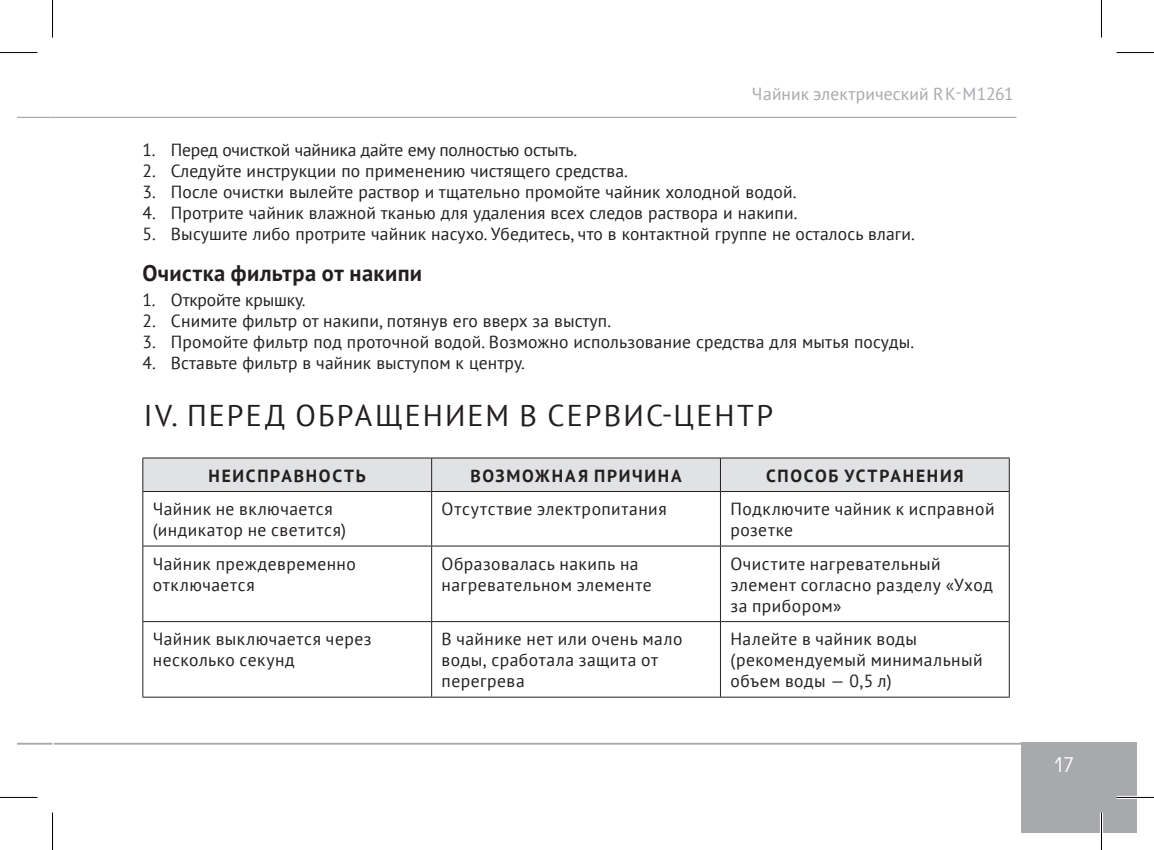
<style>
.page{position:relative;width:1154px;height:850px;background:#fff}
.page>*{position:absolute;margin:0;border:0;box-sizing:border-box;transform-origin:0 0}
.t1{font:30px "PT Sans";letter-spacing:.075em;color:#231f20}
.t2{font:700 22.5px "PT Sans";letter-spacing:.02em;color:#231f20}
.t3{font:20px "Avant Garde Gothic C";color:#fff}
.t4{font:17.5px/21px "PT Sans";letter-spacing:.01em;color:#231f20}
.t5{font:17.5px/21px "PT Sans";letter-spacing:.03em;color:#231f20}
.t6{font:17.5px "PT Sans";letter-spacing:-.01em;color:#231f20}
.t7{font:700 17.5px "PT Sans";letter-spacing:.1em;color:#231f20}
.t8{font:17.5px "PT Sans";letter-spacing:.005em;color:#a8a9ad}
.t9{font:17.5px "PT Sans";letter-spacing:.035em;color:#231f20}
</style>
<div class="page">
<hr style="left:51px;top:117px;width:965px;height:1px;background:#a8a9ad">
<hr style="left:17px;top:117px;width:34px;height:1px;background:#a8a9ad">
<div style="left:1022px;top:742px;width:115px;height:90px;background:#a8a9ad"></div>
<hr style="left:17px;top:742px;width:36px;height:2px;background:#a8a9ad">
<hr style="left:54px;top:742px;width:1083px;height:2px;background:#a8a9ad">
<div style="left:143px;top:458px;width:866px;height:33px;background:#e1e2e4"></div>
<hr style="left:142px;top:457px;width:290px;height:1px;background:#231f20">
<hr style="left:142px;top:458px;width:1px;height:33px;background:#231f20">
<hr style="left:432px;top:457px;width:288px;height:1px;background:#231f20">
<hr style="left:431px;top:458px;width:1px;height:33px;background:#231f20">
<hr style="left:720px;top:457px;width:289px;height:1px;background:#231f20">
<hr style="left:720px;top:458px;width:1px;height:33px;background:#231f20">
<hr style="left:1009px;top:458px;width:1px;height:33px;background:#231f20">
<hr style="left:142px;top:491px;width:290px;height:1px;background:#231f20">
<hr style="left:142px;top:491px;width:1px;height:54px;background:#231f20">
<hr style="left:432px;top:491px;width:288px;height:1px;background:#231f20">
<hr style="left:431px;top:491px;width:1px;height:54px;background:#231f20">
<hr style="left:720px;top:491px;width:289px;height:1px;background:#231f20">
<hr style="left:720px;top:491px;width:1px;height:54px;background:#231f20">
<hr style="left:1009px;top:491px;width:1px;height:54px;background:#231f20">
<hr style="left:142px;top:545px;width:290px;height:1px;background:#231f20">
<hr style="left:142px;top:546px;width:1px;height:75px;background:#231f20">
<hr style="left:432px;top:545px;width:288px;height:1px;background:#231f20">
<hr style="left:431px;top:546px;width:1px;height:75px;background:#231f20">
<hr style="left:720px;top:545px;width:289px;height:1px;background:#231f20">
<hr style="left:720px;top:546px;width:1px;height:75px;background:#231f20">
<hr style="left:1009px;top:546px;width:1px;height:75px;background:#231f20">
<hr style="left:142px;top:621px;width:290px;height:1px;background:#231f20">
<hr style="left:142px;top:621px;width:1px;height:75px;background:#231f20">
<hr style="left:432px;top:621px;width:288px;height:1px;background:#231f20">
<hr style="left:431px;top:621px;width:1px;height:75px;background:#231f20">
<hr style="left:720px;top:621px;width:289px;height:1px;background:#231f20">
<hr style="left:720px;top:621px;width:1px;height:75px;background:#231f20">
<hr style="left:1009px;top:621px;width:1px;height:75px;background:#231f20">
<hr style="left:142px;top:696px;width:290px;height:1px;background:#231f20">
<hr style="left:432px;top:696px;width:288px;height:1px;background:#231f20">
<hr style="left:720px;top:696px;width:289px;height:1px;background:#231f20">
<hr style="left:1116px;top:795px;width:38px;height:3px;background:#fff">
<hr style="left:1100px;top:812px;width:3px;height:37px;background:#fff">
<hr style="left:0;top:52px;width:38px;height:1px;background:#000">
<hr style="left:1116px;top:52px;width:38px;height:1px;background:#000">
<hr style="left:0;top:796px;width:38px;height:1px;background:#000">
<hr style="left:1116px;top:796px;width:38px;height:1px;background:#000">
<hr style="left:52px;top:0;width:1px;height:38px;background:#000">
<hr style="left:52px;top:812px;width:1px;height:37px;background:#000">
<hr style="left:1101px;top:0;width:1px;height:38px;background:#000">
<hr style="left:1101px;top:812px;width:1px;height:37px;background:#000">
<p class="t8" style="left:752px;top:82px;width:263px">Чайник электрический RK-M1261</p>
<p class="t6" style="left:142px;top:139px;width:436px">1. Перед очисткой чайника дайте ему полностью остыть.</p>
<p class="t4" style="left:142px;top:160px;width:487px">2. Следуйте инструкции по применению чистящего средства.</p>
<p class="t4" style="left:142px;top:181px;width:655px">3. После очистки вылейте раствор и тщательно промойте чайник холодной водой.</p>
<p class="t4" style="left:142px;top:202px;width:657px">4. Протрите чайник влажной тканью для удаления всех следов раствора и накипи.</p>
<p class="t4" style="left:142px;top:223px;width:774px">5. Высушите либо протрите чайник насухо. Убедитесь, что в контактной группе не осталось влаги.</p>
<p class="t2" style="left:142px;top:258px;width:281px">Очистка фильтра от накипи</p>
<p class="t6" style="left:142px;top:288px;width:165px">1. Откройте крышку.</p>
<p class="t4" style="left:142px;top:310px;width:470px">2. Снимите фильтр от накипи, потянув его вверх за выступ.</p>
<p class="t4" style="left:142px;top:331px;width:773px">3. Промойте фильтр под проточной водой. Возможно использование средства для мытья посуды.</p>
<p class="t4" style="left:142px;top:352px;width:384px">4. Вставьте фильтр в чайник выступом к центру.</p>
<h1 class="t1" style="left:144px;top:396px;width:631px">IV. ПЕРЕД ОБРАЩЕНИЕМ В СЕРВИС-ЦЕНТР</h1>
<p class="t7" style="left:209px;top:463px;width:159px">НЕИСПРАВНОСТЬ</p>
<p class="t7" style="left:470px;top:463px;width:213px">ВОЗМОЖНАЯ ПРИЧИНА</p>
<p class="t7" style="left:766px;top:463px;width:199px">СПОСОБ УСТРАНЕНИЯ</p>
<p class="t5" style="left:153px;top:497px;width:195px">Чайник не включается (индикатор не светится)</p>
<p class="t9" style="left:442px;top:497px;width:226px">Отсутствие электропитания</p>
<p class="t4" style="left:730px;top:497px;width:266px">Подключите чайник к исправной розетке</p>
<p class="t4" style="left:153px;top:552px;width:205px">Чайник преждевременно отключается</p>
<p class="t4" style="left:442px;top:552px;width:212px">Образовалась накипь на нагревательном элементе</p>
<p class="t4" style="left:730px;top:552px;width:264px">Очистите нагревательный элемент согласно разделу «Уход за прибором»</p>
<p class="t4" style="left:153px;top:627px;width:220px">Чайник выключается через несколько секунд</p>
<p class="t5" style="left:442px;top:627px;width:242px">В чайнике нет или очень мало воды, сработала защита от перегрева</p>
<p class="t4" style="left:730px;top:627px;width:254px">Налейте в чайник воды (рекомендуемый минимальный объем воды — 0,5 л)</p>
<p class="t3" style="left:1053px;top:752px;width:23px">17</p>
</div>
